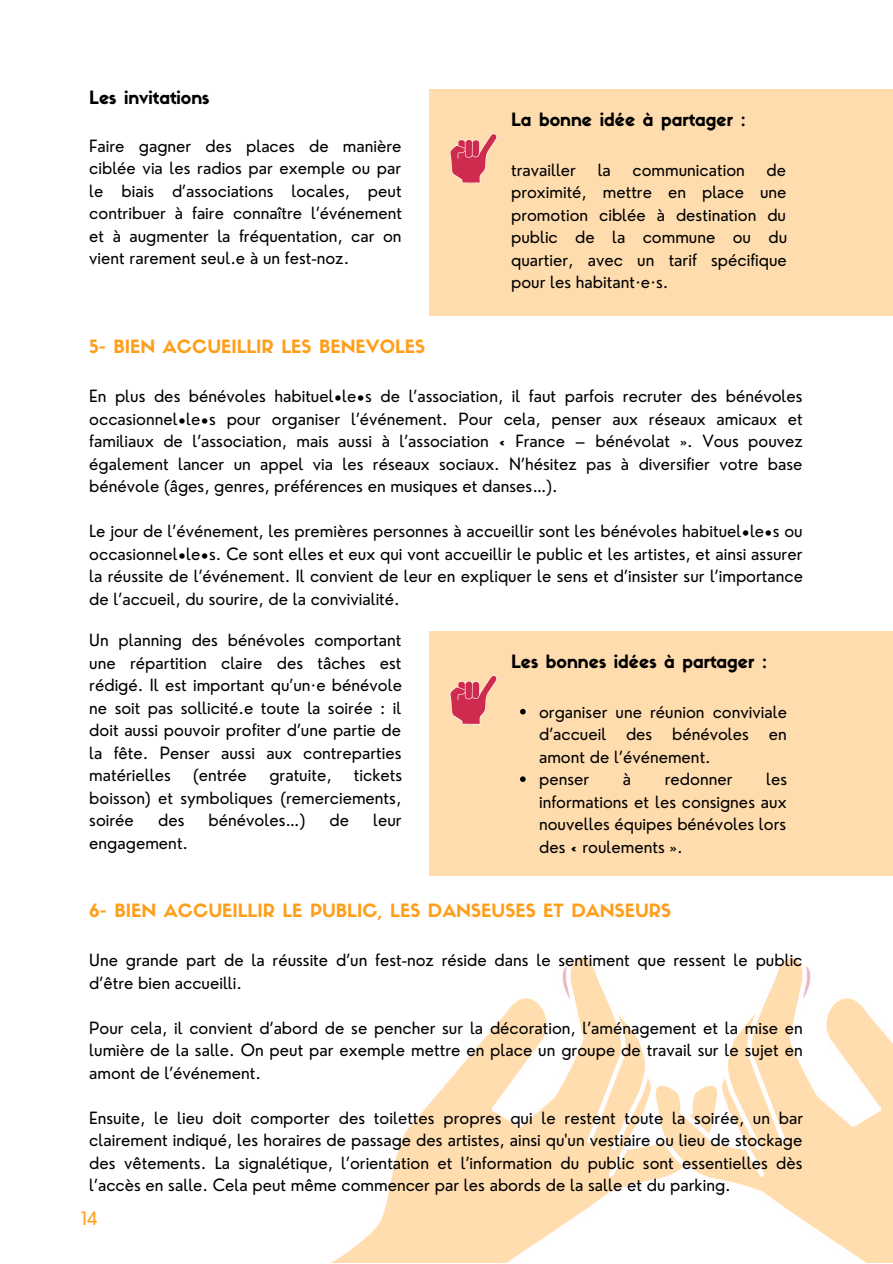
<style>
.page{position:relative;width:893px;height:1264px;background:#fff}
.page>*{position:absolute;margin:0;border:0;box-sizing:border-box;transform-origin:0 0}
.t1{font:18px "Sifonn Basic";color:#ff9e1a}
.t2{font:18px "Sifonn Basic";color:#000}
.t3{font:18px "Nourd";color:#ff9e1a}
.t4{font:16.5px/22.5px "Nourd";color:#000;text-align:justify}
</style>
<div class="page">
<div style="left:429px;top:89px;width:463px;height:226px;background:#ffdcad"></div>
<img style="left:449px;top:133px;width:48px;height:51px">
<img style="left:332px;top:875px;width:560px;height:387px">
<div style="left:429px;top:631px;width:463px;height:244px;background:#ffdcad"></div>
<img style="left:450px;top:675px;width:76px;height:50px">
<svg style="left:520px;top:709px;width:5px;height:5px"></svg>
<svg style="left:520px;top:776px;width:5px;height:6px"></svg>
<p class="t2" style="left:89px;top:91px;width:122px">Les invitations</p>
<p class="t4" style="left:89px;top:134px;width:314px">Faire gagner des places de manière ciblée via les radios par exemple ou par le biais d’associations locales, peut contribuer à faire connaître l’événement et à augmenter la fréquentation, car on vient rarement seul.e à un fest-noz.</p>
<p class="t2" style="left:511px;top:113px;width:236px">La bonne idée à partager :</p>
<p class="t4" style="left:511px;top:158px;width:67px">travailler</p>
<p class="t4" style="left:597px;top:158px;width:15px">la</p>
<p class="t4" style="left:632px;top:158px;width:114px">communication</p>
<p class="t4" style="left:511px;top:158px;width:277px;text-indent:255px">de proximité, mettre en place une promotion ciblée à destination du public de la commune ou du quartier, avec un tarif spécifique pour les habitant·e·s.</p>
<p class="t1" style="left:89px;top:339px;width:337px">5- BIEN ACCUEILLIR LES BENEVOLES</p>
<p class="t4" style="left:89px;top:385px;width:715px">En plus des bénévoles habituel•le•s de l’association, il faut parfois recruter des bénévoles occasionnel•le•s pour organiser l’événement. Pour cela, penser aux réseaux amicaux et familiaux de l’association, mais aussi à l’association « France – bénévolat ». Vous pouvez également lancer un appel via les réseaux sociaux. N’hésitez pas à diversifier votre base bénévole (âges, genres, préférences en musiques et danses…).</p>
<p class="t4" style="left:89px;top:520px;width:715px">Le jour de l’événement, les premières personnes à accueillir sont les bénévoles habituel•le•s ou occasionnel•le•s. Ce sont elles et eux qui vont accueillir le public et les artistes, et ainsi assurer la réussite de l’événement. Il convient de leur en expliquer le sens et d’insister sur l’importance de l’accueil, du sourire, de la convivialité.</p>
<p class="t4" style="left:89px;top:629px;width:314px">Un planning des bénévoles comportant une répartition claire des tâches est rédigé. Il est important qu’un·e bénévole ne soit pas sollicité.e toute la soirée : il doit aussi pouvoir profiter d’une partie de la fête. Penser aussi aux contreparties matérielles</p>
<p class="t4" style="left:193px;top:764px;width:55px">(entrée</p>
<p class="t4" style="left:269px;top:764px;width:64px">gratuite,</p>
<p class="t4" style="left:89px;top:764px;width:314px;text-indent:264px">tickets boisson) et symboliques (remerciements, soirée</p>
<p class="t4" style="left:158px;top:809px;width:28px">des</p>
<p class="t4" style="left:209px;top:809px;width:98px">bénévoles…)</p>
<p class="t4" style="left:329px;top:809px;width:21px">de</p>
<p class="t4" style="left:373px;top:809px;width:30px">leur</p>
<p class="t4" style="left:89px;top:831px;width:100px">engagement.</p>
<p class="t2" style="left:511px;top:655px;width:257px">Les bonnes idées à partager :</p>
<p class="t4" style="left:539px;top:700px;width:249px;text-align:left">organiser une réunion conviviale d’accueil des bénévoles en amont de l’événement.<br>penser</p>
<p class="t4" style="left:539px;top:768px;width:249px;text-indent:227px">les informations et les consignes aux nouvelles équipes bénévoles lors des « roulements ».</p>
<p class="t4" style="left:622px;top:768px;width:10px">à</p>
<p class="t4" style="left:664px;top:768px;width:69px">redonner</p>
<p class="t1" style="left:89px;top:903px;width:583px">6- BIEN ACCUEILLIR LE PUBLIC, LES DANSEUSES ET DANSEURS</p>
<p class="t4" style="left:89px;top:948px;width:714px">Une grande part de la réussite d’un fest-noz réside dans le sentiment que ressent le public d’être bien accueilli.</p>
<p class="t4" style="left:89px;top:1016px;width:715px">Pour cela, il convient d’abord de se pencher sur la décoration, l’aménagement et la mise en lumière de la salle. On peut par exemple mettre en place un groupe de travail sur le sujet en amont de l’événement.</p>
<p class="t4" style="left:89px;top:1106px;width:715px">Ensuite, le lieu doit comporter des toilettes propres qui le restent toute la soirée, un bar clairement indiqué, les horaires de passage des artistes, ainsi qu'un vestiaire ou lieu de stockage des vêtements. La signalétique, l’orientation et l’information du public sont essentielles dès l’accès en salle. Cela peut même commencer par les abords de la salle et du parking.</p>
<p class="t3" style="left:81px;top:1206px;width:18px">14</p>
</div>
